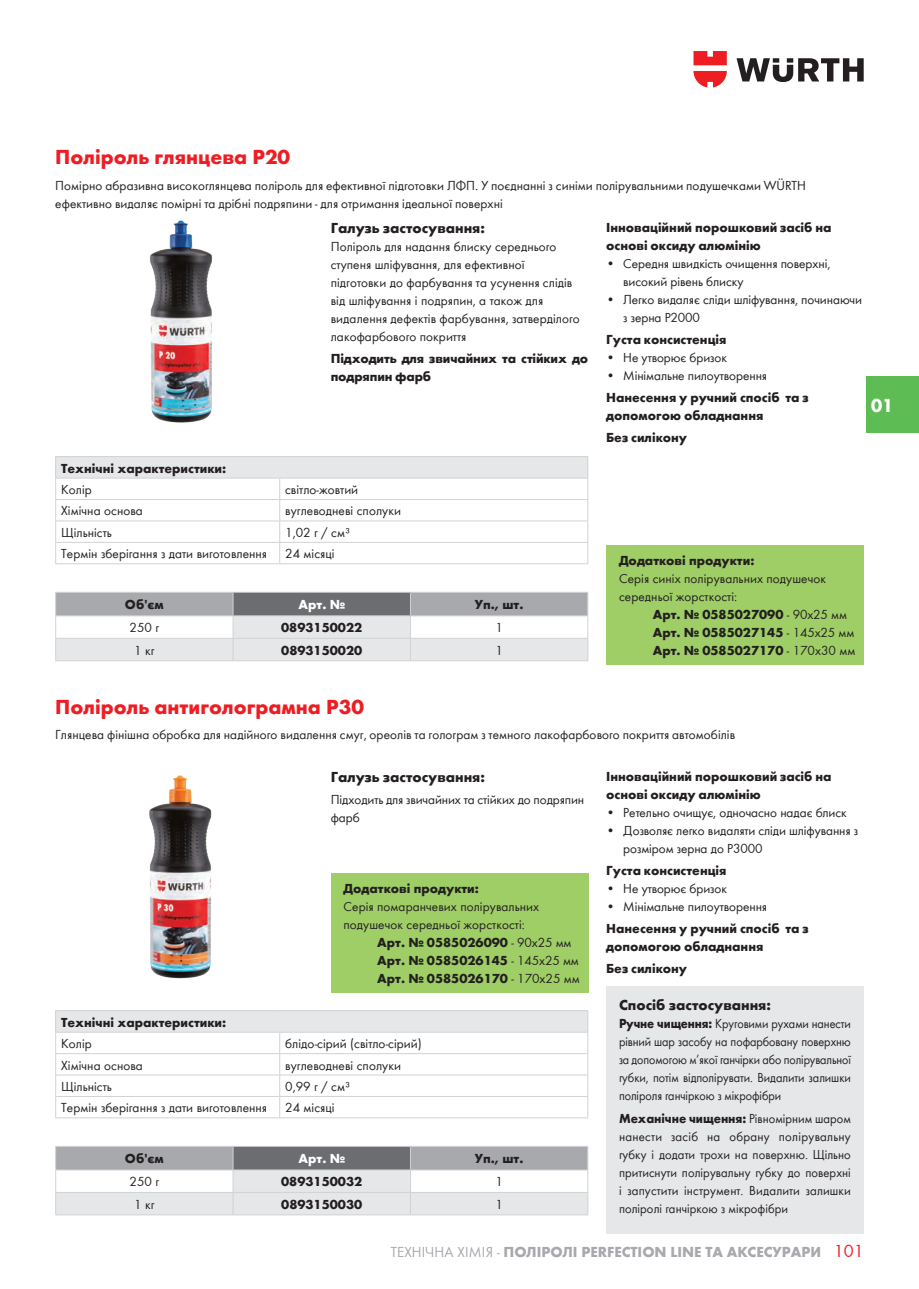
<style>
.page{position:relative;width:919px;height:1289px;background:#fff}
.page>*{position:absolute;margin:0;border:0;box-sizing:border-box;transform-origin:0 0}
.t1{font:700 21px "Wuerth";color:#ee1d23}
.t2{font:700 19.5px "Wuerth";color:#fff;scale:.95 1}
.t3{font:700 15px "Wuerth";color:#231f20}
.t4{font:700 15px "Wuerth";color:#a8a9ad}
.t5{font:13.5px/18px "Wuerth";color:#231f20}
.t6{font:700 13.5px/18px "Wuerth";color:#231f20}
.t7{font:13.5px/18px "Wuerth";color:#231f20;text-align:justify;scale:.95 1}
.t8{font:13.5px/18px "Wuerth";color:#231f20;text-align:justify;scale:.92 1}
.t9{font:700 13.5px "Wuerth";color:#fff}
.s1{font-weight:400}
.s2{font-weight:700}
.s3{font-weight:400;font-size:18px;color:#ee1d23}
</style>
<div class="page">
<svg style="left:736px;top:58px;width:127px;height:24px"></svg>
<svg style="left:693px;top:51px;width:33px;height:36px"></svg>
<div style="left:866px;top:376px;width:52px;height:57px;background:#5ebc55"></div>
<hr style="left:233px;top:660px;width:177px;height:1px;background:#d1d2d4">
<hr style="left:410px;top:660px;width:178px;height:1px;background:#d1d2d4">
<svg style="left:55px;top:592px;width:533px;height:68px"></svg>
<hr style="left:55px;top:660px;width:178px;height:1px;background:#d1d2d4">
<div style="left:56px;top:456px;width:531px;height:22px;background:#e6e7e9"></div>
<hr style="left:55px;top:456px;width:225px;height:1px;background:#d1d2d4">
<hr style="left:280px;top:456px;width:308px;height:1px;background:#d1d2d4">
<hr style="left:55px;top:478px;width:225px;height:1px;background:#d1d2d4">
<hr style="left:280px;top:478px;width:308px;height:1px;background:#d1d2d4">
<hr style="left:55px;top:499px;width:225px;height:1px;background:#d1d2d4">
<hr style="left:280px;top:499px;width:308px;height:1px;background:#d1d2d4">
<hr style="left:55px;top:520px;width:225px;height:1px;background:#d1d2d4">
<hr style="left:280px;top:520px;width:308px;height:1px;background:#d1d2d4">
<hr style="left:55px;top:542px;width:225px;height:1px;background:#d1d2d4">
<svg style="left:55px;top:457px;width:1px;height:106px"></svg>
<hr style="left:280px;top:542px;width:308px;height:1px;background:#d1d2d4">
<svg style="left:279px;top:478px;width:1px;height:85px"></svg>
<svg style="left:587px;top:457px;width:1px;height:106px"></svg>
<hr style="left:55px;top:563px;width:225px;height:1px;background:#d1d2d4">
<hr style="left:280px;top:563px;width:308px;height:1px;background:#d1d2d4">
<img style="left:150px;top:220px;width:62px;height:203px">
<hr style="left:233px;top:1214px;width:177px;height:1px;background:#d1d2d4">
<hr style="left:410px;top:1214px;width:178px;height:1px;background:#d1d2d4">
<hr style="left:233px;top:1145px;width:177px;height:1px;background:#d1d2d4">
<hr style="left:410px;top:1145px;width:178px;height:1px;background:#d1d2d4">
<hr style="left:55px;top:1145px;width:178px;height:1px;background:#d1d2d4">
<svg style="left:55px;top:1146px;width:533px;height:68px"></svg>
<hr style="left:55px;top:1214px;width:178px;height:1px;background:#d1d2d4">
<div style="left:606px;top:985px;width:257px;height:248px;background:#e6e7e9"></div>
<div style="left:56px;top:1010px;width:531px;height:22px;background:#e6e7e9"></div>
<hr style="left:55px;top:1010px;width:225px;height:1px;background:#d1d2d4">
<hr style="left:280px;top:1010px;width:308px;height:1px;background:#d1d2d4">
<hr style="left:55px;top:1031px;width:225px;height:1px;background:#d1d2d4">
<hr style="left:280px;top:1031px;width:308px;height:1px;background:#d1d2d4">
<hr style="left:55px;top:1053px;width:225px;height:1px;background:#d1d2d4">
<hr style="left:280px;top:1053px;width:308px;height:1px;background:#d1d2d4">
<hr style="left:55px;top:1074px;width:225px;height:1px;background:#d1d2d4">
<hr style="left:280px;top:1074px;width:308px;height:1px;background:#d1d2d4">
<hr style="left:55px;top:1096px;width:225px;height:1px;background:#d1d2d4">
<svg style="left:55px;top:1011px;width:1px;height:106px"></svg>
<hr style="left:280px;top:1096px;width:308px;height:1px;background:#d1d2d4">
<svg style="left:279px;top:1032px;width:1px;height:85px"></svg>
<svg style="left:587px;top:1011px;width:1px;height:106px"></svg>
<hr style="left:55px;top:1117px;width:225px;height:1px;background:#d1d2d4">
<hr style="left:280px;top:1117px;width:308px;height:1px;background:#d1d2d4">
<img style="left:149px;top:775px;width:63px;height:204px">
<div style="left:331px;top:872px;width:257px;height:120px;background:#9fce66"></div>
<div style="left:606px;top:544px;width:257px;height:120px;background:#9fce66"></div>
<h1 class="t1" style="left:55px;top:142px;width:236px">Поліроль глянцева P20</h1>
<p class="t5" style="left:55px;top:175px;width:752px">Помірно абразивна високоглянцева поліроль для ефективної підготовки ЛФП. У поєднанні з синіми полірувальними подушечками WÜRTH ефективно видаляє помірні та дрібні подряпини - для отримання ідеальної поверхні</p>
<p class="t6" style="left:606px;top:217px;width:227px">Інноваційний порошковий засіб на основі оксиду алюмінію</p>
<p class="t5" style="left:623px;top:253px;width:209px;text-indent:-17px">• Середня швидкість очищення поверхні, високий рівень блиску</p>
<p class="t5" style="left:623px;top:289px;width:240px;text-indent:-17px">• Легко видаляє сліди шліфування, починаючи з зерна P2000</p>
<p class="t6" style="left:606px;top:329px;width:122px">Густа консистенція</p>
<p class="t5" style="left:606px;top:348px;width:122px">• Не утворює бризок</p>
<p class="t5" style="left:606px;top:366px;width:162px">• Мінімальне пилоутворення</p>
<p class="t6" style="left:606px;top:387px;width:204px">Нанесення у ручний спосіб та з допомогою обладнання</p>
<p class="t6" style="left:606px;top:428px;width:82px">Без силікону</p>
<p class="t3" style="left:331px;top:217px;width:156px">Галузь застосування:</p>
<p class="t5" style="left:331px;top:237px;width:251px">Поліроль для надання блиску середнього ступеня шліфування, для ефективної підготовки до фарбування та усунення слідів від шліфування і подряпин, а також для видалення дефектів фарбування, затверділого лакофарбового покриття</p>
<p class="t6" style="left:331px;top:348px;width:259px">Підходить для звичайних та стійких до подряпин фарб</p>
<p class="t6" style="left:61px;top:458px;width:166px">Технічні характеристики:</p>
<p class="t5" style="left:61px;top:480px;width:32px">Колір</p>
<p class="t5" style="left:285px;top:480px;width:74px">cвітло-жовтий</p>
<p class="t5" style="left:61px;top:501px;width:83px">Хімічна основа</p>
<p class="t5" style="left:285px;top:501px;width:117px">вуглеводневі сполуки</p>
<p class="t5" style="left:61px;top:522px;width:52px">Щільність</p>
<p class="t5" style="left:285px;top:522px;width:66px">1,02 г / см³</p>
<p class="t5" style="left:61px;top:544px;width:207px">Термін зберігання з дати виготовлення</p>
<p class="t5" style="left:285px;top:544px;width:51px">24 місяці</p>
<p class="t6" style="left:125px;top:594px;width:40px">Об'єм</p>
<p class="t9" style="left:298px;top:595px;width:48px">Арт. №</p>
<p class="t6" style="left:475px;top:594px;width:50px">Уп., шт.</p>
<p class="t5" style="left:130px;top:618px;width:31px">250 г</p>
<p class="t6" style="left:281px;top:617px;width:83px">0893150022</p>
<p class="t5" style="left:495px;top:618px;width:9px">1</p>
<p class="t5" style="left:134px;top:640px;width:22px">1 кг</p>
<p class="t6" style="left:281px;top:640px;width:83px">0893150020</p>
<p class="t5" style="left:495px;top:640px;width:9px">1</p>
<p class="t6" style="left:619px;top:550px;width:137px">Додаткові продукти:</p>
<p class="t5" style="left:619px;top:568px;width:209px">Серія синіх полірувальних подушечок середньої жорсткості:</p>
<p class="t6" style="left:652px;top:604px;width:204px">Арт. № 0585027090 <span class="s1">- 90x25 мм<br></span>Арт. № 0585027145 <span class="s1">- 145x25 мм<br></span>Арт. № 0585027170 <span class="s1">- 170x30 мм</span></p>
<h2 class="t2" style="left:871px;top:391px;width:25px">01</h2>
<h1 class="t1" style="left:55px;top:691px;width:310px">Поліроль антиголограмна P30</h1>
<p class="t5" style="left:55px;top:725px;width:681px">Глянцева фінішна обробка для надійного видалення смуг, ореолів та голограм з темного лакофарбового покриття автомобілів</p>
<p class="t6" style="left:606px;top:766px;width:227px">Інноваційний порошковий засіб на основі оксиду алюмінію</p>
<p class="t5" style="left:606px;top:802px;width:242px">• Ретельно очищує, одночасно надає блиск</p>
<p class="t5" style="left:623px;top:820px;width:236px;text-indent:-17px">• Дозволяє легко видаляти сліди шліфування з розміром зерна до P3000</p>
<p class="t6" style="left:606px;top:860px;width:122px">Густа консистенція</p>
<p class="t5" style="left:606px;top:878px;width:122px">• Не утворює бризок</p>
<p class="t5" style="left:606px;top:896px;width:162px">• Мінімальне пилоутворення</p>
<p class="t6" style="left:606px;top:918px;width:204px">Нанесення у ручний спосіб та з допомогою обладнання</p>
<p class="t6" style="left:606px;top:958px;width:82px">Без силікону</p>
<p class="t3" style="left:331px;top:765px;width:156px">Галузь застосування:</p>
<p class="t5" style="left:331px;top:789px;width:255px">Підходить для звичайних та стійких до подряпин фарб</p>
<p class="t6" style="left:343px;top:878px;width:137px">Додаткові продукти:</p>
<p class="t5" style="left:343px;top:896px;width:197px">Серія помаранчевих полірувальних подушечок середньої жорсткості:</p>
<p class="t6" style="left:377px;top:932px;width:204px">Арт. № 0585026090 <span class="s1">- 90x25 мм<br></span>Арт. № 0585026145 <span class="s1">- 145x25 мм<br></span>Арт. № 0585026170 <span class="s1">- 170x25 мм</span></p>
<p class="t6" style="left:61px;top:1012px;width:166px">Технічні характеристики:</p>
<p class="t5" style="left:61px;top:1033px;width:32px">Колір</p>
<p class="t5" style="left:285px;top:1033px;width:138px">блідо-сірий (світло-сірий)</p>
<p class="t5" style="left:61px;top:1055px;width:83px">Хімічна основа</p>
<p class="t5" style="left:285px;top:1055px;width:117px">вуглеводневі сполуки</p>
<p class="t5" style="left:61px;top:1076px;width:52px">Щільність</p>
<p class="t5" style="left:285px;top:1076px;width:66px">0,99 г / см³</p>
<p class="t5" style="left:61px;top:1098px;width:207px">Термін зберігання з дати виготовлення</p>
<p class="t5" style="left:285px;top:1098px;width:51px">24 місяці</p>
<p class="t6" style="left:125px;top:1148px;width:40px">Об'єм</p>
<p class="t9" style="left:298px;top:1148px;width:48px">Арт. №</p>
<p class="t6" style="left:475px;top:1148px;width:50px">Уп., шт.</p>
<p class="t5" style="left:130px;top:1172px;width:31px">250 г</p>
<p class="t6" style="left:281px;top:1171px;width:83px">0893150032</p>
<p class="t5" style="left:495px;top:1172px;width:9px">1</p>
<p class="t5" style="left:134px;top:1194px;width:22px">1 кг</p>
<p class="t6" style="left:281px;top:1194px;width:83px">0893150030</p>
<p class="t5" style="left:495px;top:1194px;width:9px">1</p>
<p class="t3" style="left:619px;top:994px;width:153px">Спосіб застосування:</p>
<p class="t8" style="left:619px;top:1014px;width:253px"><span class="s2">Ручне чищення:</span> Круговими рухами нанести рівний шар засобу на пофарбовану поверхню за допомогою м’якої ганчірки або полірувальної губки, потім відполірувати. Видалити залишки поліроля ганчіркою з мікрофібри</p>
<p class="t7" style="left:619px;top:1108px;width:246px"><span class="s2">Механічне чищення:</span> Рівномірним шаром нанести засіб на обрану полірувальну губку і додати трохи на поверхню. Щільно притиснути полірувальну губку до поверхні і запустити інструмент. Видалити залишки поліролі ганчіркою з мікрофібри</p>
<p class="t4" style="left:391px;top:1240px;width:474px"><span class="s1">ТЕХНІЧНА ХІМІЯ -</span> ПОЛІРОЛІ PERFECTION LINE ТА АКСЕСУРАРИ <span class="s3">101</span></p>
</div>
